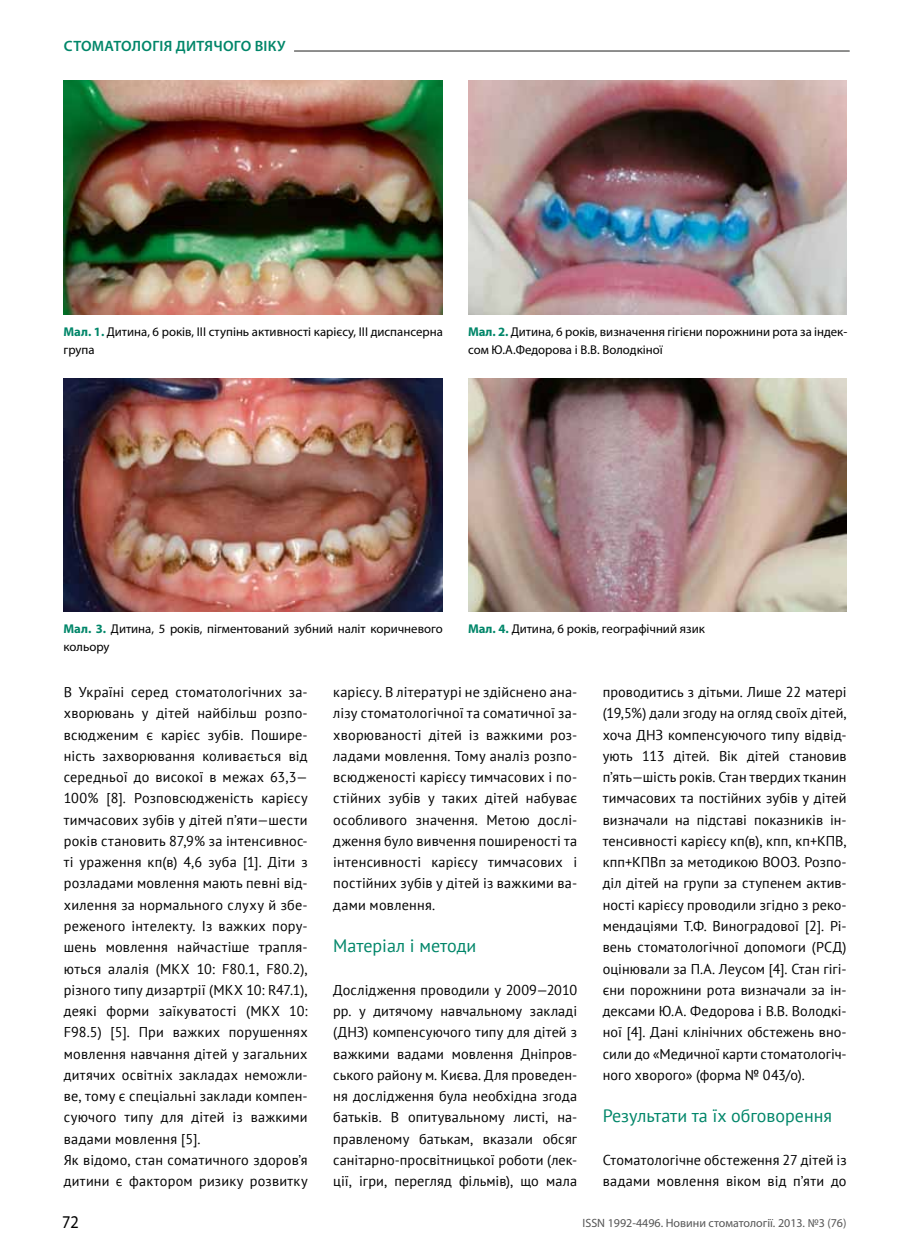
<style>
.page{position:relative;width:902px;height:1259px;background:#fff}
.page>*{position:absolute;margin:0;border:0;box-sizing:border-box;transform-origin:0 0}
.t1{font:18px "PT Sans";color:#008669}
.t2{font:18px "Myriad Pro";color:#000;scale:.9 1}
.t3{font:600 15px "Myriad Pro";letter-spacing:.02em;color:#008669}
.t4{font:14.25px/21.3px "PT Sans";letter-spacing:.015em;color:#000;text-align:justify}
.t5{font:12.75px/18px "Myriad Pro";color:#000}
.t6{font:12px "Myriad Pro";color:#565656}
.s1{font-weight:700;color:#008669}
</style>
<div class="page">
<hr style="left:151px;top:50px;width:698px;height:2px;background:#878786">
<div style="left:64px;top:40px;width:230px;height:20px;background:#fff"></div>
<img style="left:64px;top:80px;width:378px;height:234px">
<img style="left:64px;top:378px;width:378px;height:234px">
<img style="left:468px;top:80px;width:378px;height:234px">
<img style="left:468px;top:378px;width:378px;height:234px">
<p class="t3" style="left:64px;top:38px;width:222px">Терапевтична стоматологія</p>
<p class="t3" style="left:64px;top:38px;width:223px">стоматологія дитячого віку</p>
<p class="t5" style="left:63px;top:322px;width:381px"><span class="s1">Мал. 1.</span> Дитина, 6 років, ІІІ ступінь активності карієсу, ІІІ диспансерна група</p>
<p class="t5" style="left:468px;top:322px;width:381px"><span class="s1">Мал. 2.</span> Дитина, 6 років, визначення гігієни порожнини рота за індек&shy;сом Ю.А.Федорова і В.В. Володкіної</p>
<p class="t5" style="left:63px;top:620px;width:381px"><span class="s1">Мал. 3.</span> Дитина, 5 років, пігментований зубний наліт коричневого кольору</p>
<p class="t5" style="left:468px;top:620px;width:238px"><span class="s1">Мал. 4.</span> Дитина, 6 років, географічний язик</p>
<p class="t4" style="left:64px;top:681px;width:245px;text-align:left">В Україні серед стоматологічних за&shy;хворювань у дітей найбільш розпо&shy;всюдженим є карієс зубів. Пошире&shy;ність захворювання коливається від середньої до високої в межах 63,3— 100% [8]. Розповсюдженість карієсу тимчасових зубів у дітей п’яти—шести років становить 87,9% за інтенсивнос&shy;ті ураження кп(в) 4,6 зуба [1]. Діти з розладами мовлення мають певні від&shy;хилення за нормального слуху й збе&shy;реженого інтелекту. Із важких пору&shy;шень мовлення найчастіше трапля&shy;ються алалія (МКХ 10: F80.1, F80.2), різного типу дизартрії (МКХ 10: R47.1), деякі форми заїкуватості (МКХ 10:<br>F98.5) [5]. При важких порушеннях мовлення навчання дітей у загальних дитячих освітніх закладах неможли&shy;ве, тому є спеціальні заклади компен&shy;суючого типу для дітей із важкими вадами мовлення [5].<br>Як відомо, стан соматичного здоров’я дитини є фактором ризику розвитку</p>
<p class="t4" style="left:333px;top:681px;width:245px">карієсу. В літературі не здійснено ана&shy;лізу стоматологічної та соматичної за&shy;хворюваності дітей із важкими роз&shy;ладами мовлення. Тому аналіз розпо&shy;всюдженості карієсу тимчасових і по&shy;стійних зубів у таких дітей набуває особливого значення. Метою дослі&shy;дження було вивчення поширеності та інтенсивності карієсу тимчасових і постійних зубів у дітей із важкими ва&shy;дами мовлення.</p>
<p class="t1" style="left:333px;top:934px;width:144px">Матеріал і методи</p>
<p class="t4" style="left:333px;top:978px;width:245px">Дослідження проводили у 2009—2010 рр. у дитячому навчальному закладі (ДНЗ) компенсуючого типу для дітей з важкими вадами мовлення Дніпров&shy;ського району м. Києва. Для проведен&shy;ня дослідження була необхідна згода батьків. В опитувальному листі, на&shy;правленому батькам, вказали обсяг санітарно-просвітницької роботи (лек&shy;ції, ігри, перегляд фільмів), що мала</p>
<p class="t4" style="left:602px;top:681px;width:245px">проводитись з дітьми. Лише 22 матері (19,5%) дали згоду на огляд своїх дітей, хоча ДНЗ компенсуючого типу відвід&shy;ують 113 дітей. Вік дітей становив п’ять—шість років. Стан твердих тканин тимчасових та постійних зубів у дітей визначали на підставі показників ін&shy;тенсивності карієсу кп(в), кпп, кп+КПВ, кпп+КПВп за методикою ВООЗ. Розпо&shy;діл дітей на групи за ступенем актив&shy;ності карієсу проводили згідно з реко&shy;мендаціями Т.Ф. Виноградової [2]. Рі&shy;вень стоматологічної допомоги (РСД) оцінювали за П.А. Леусом [4]. Стан гігі&shy;єни порожнини рота визначали за ін&shy;дексами Ю.А. Федорова і В.В. Володкі&shy;ної [4]. Дані клінічних обстежень вно&shy;сили до «Медичної карти стоматологіч&shy;ного хворого» (форма № 043/о).</p>
<p class="t1" style="left:602px;top:1104px;width:231px">Результати та їх обговорення</p>
<p class="t4" style="left:602px;top:1149px;width:245px">Стоматологічне обстеження 27 дітей із вадами мовлення віком від п’яти до</p>
<p class="t2" style="left:62px;top:1211px;width:20px">72</p>
<p class="t6" style="left:582px;top:1215px;width:265px">ISSN 1992-4496. Новини стоматології. 2013. №3 (76)</p>
</div>
